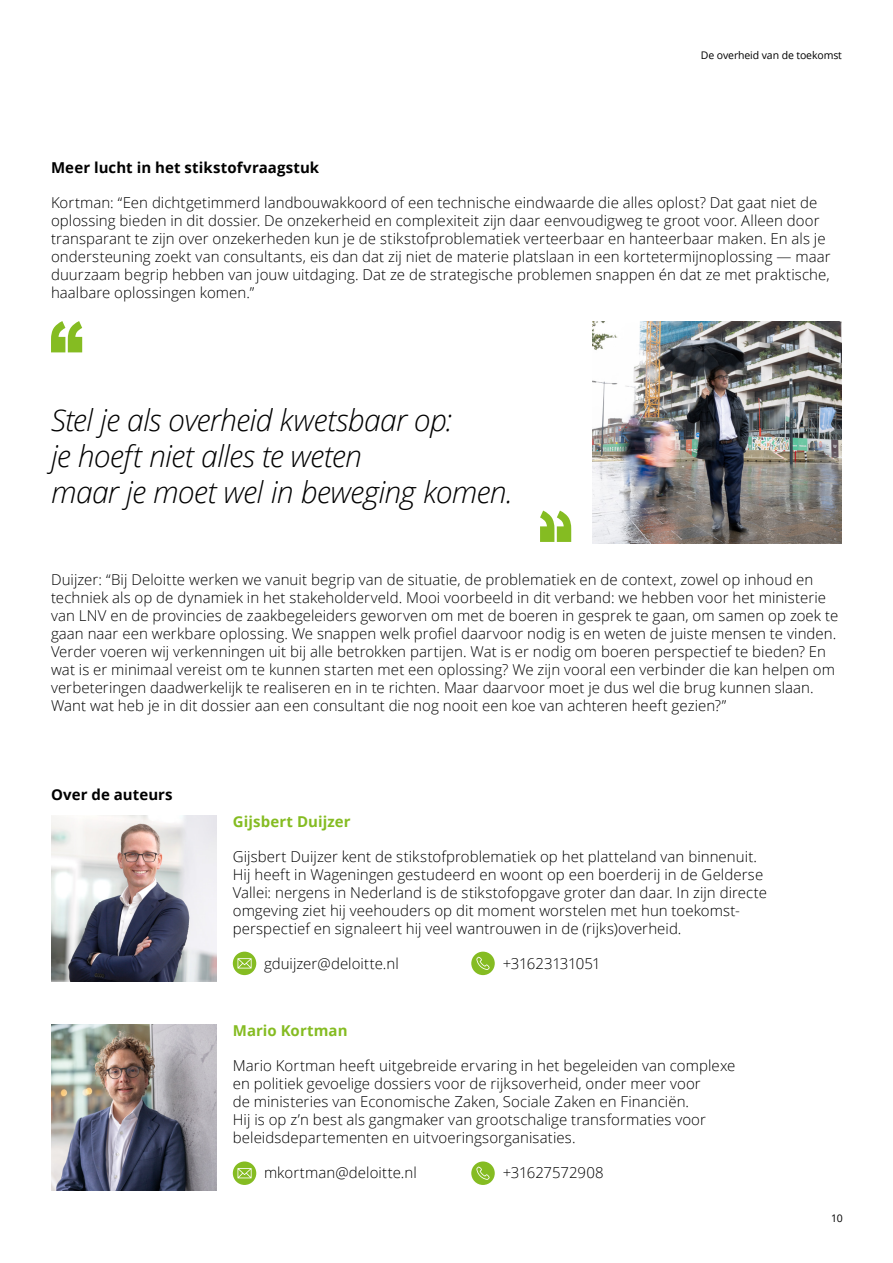
<style>
.page{position:relative;width:893px;height:1263px;background:#fff}
.page>*{position:absolute;margin:0;border:0;box-sizing:border-box;transform-origin:0 0}
.t1{font:italic 300 30px/36px "Open Sans";letter-spacing:-.02em;color:#000}
.t2{font:300 15px/18px "Open Sans";letter-spacing:.005em;color:#000}
.t3{font:700 15px "Open Sans";letter-spacing:.005em;color:#000}
.t4{font:700 15px "Open Sans";letter-spacing:.005em;color:#85bc22}
.t5{font:300 15px "Open Sans";letter-spacing:-.02em;color:#000}
.t6{font:10.5px "Open Sans";letter-spacing:-.01em;color:#000}
</style>
<div class="page">
<img style="left:592px;top:321px;width:250px;height:223px">
<svg style="left:51px;top:321px;width:31px;height:31px"></svg>
<svg style="left:540px;top:511px;width:31px;height:31px"></svg>
<svg style="left:233px;top:952px;width:23px;height:23px"></svg>
<svg style="left:233px;top:1161px;width:23px;height:24px"></svg>
<svg style="left:471px;top:952px;width:24px;height:23px"></svg>
<svg style="left:471px;top:1161px;width:24px;height:24px"></svg>
<img style="left:51px;top:815px;width:166px;height:166px">
<img style="left:51px;top:1025px;width:166px;height:166px">
<p class="t6" style="left:701px;top:48px;width:143px">De overheid van de toekomst</p>
<p class="t3" style="left:51px;top:157px;width:270px">Meer lucht in het stikstofvraagstuk</p>
<p class="t2" style="left:51px;top:193px;width:781px">Kortman: “Een dichtgetimmerd landbouwakkoord of een technische eindwaarde die alles oplost? Dat gaat niet de oplossing bieden in dit dossier. De onzekerheid en complexiteit zijn daar eenvoudigweg te groot voor. Alleen door transparant te zijn over onzekerheden kun je de stikstofproblematiek verteerbaar en hanteerbaar maken. En als je ondersteuning zoekt van consultants, eis dan dat zij niet de materie platslaan in een kortetermijnoplossing — maar duurzaam begrip hebben van jouw uitdaging. Dat ze de strategische problemen snappen én dat ze met praktische, haalbare oplossingen komen.”</p>
<h1 class="t1" style="left:51px;top:401px;width:463px">Stel je als overheid kwetsbaar op:<br>je hoeft niet alles te weten<br>maar je moet wel in beweging komen.</h1>
<p class="t2" style="left:51px;top:570px;width:789px">Duijzer: “Bij Deloitte werken we vanuit begrip van de situatie, de problematiek en de context, zowel op inhoud en techniek als op de dynamiek in het stakeholderveld. Mooi voorbeeld in dit verband: we hebben voor het ministerie van LNV en de provincies de zaakbegeleiders geworven om met de boeren in gesprek te gaan, om samen op zoek te gaan naar een werkbare oplossing. We snappen welk profiel daarvoor nodig is en weten de juiste mensen te vinden.<br>Verder voeren wij verkenningen uit bij alle betrokken partijen. Wat is er nodig om boeren perspectief te bieden? En wat is er minimaal vereist om te kunnen starten met een oplossing? We zijn vooral een verbinder die kan helpen om verbeteringen daadwerkelijk te realiseren en in te richten. Maar daarvoor moet je dus wel die brug kunnen slaan.<br>Want wat heb je in dit dossier aan een consultant die nog nooit een koe van achteren heeft gezien?”</p>
<p class="t3" style="left:51px;top:784px;width:123px">Over de auteurs</p>
<p class="t4" style="left:233px;top:811px;width:119px">Gijsbert Duijzer</p>
<p class="t2" style="left:233px;top:847px;width:536px">Gijsbert Duijzer kent de stikstofproblematiek op het platteland van binnenuit.<br>Hij heeft in Wageningen gestudeerd en woont op een boerderij in de Gelderse Vallei: nergens in Nederland is de stikstofopgave groter dan daar. In zijn directe omgeving ziet hij veehouders op dit moment worstelen met hun toekomst&shy;perspectief en signaleert hij veel wantrouwen in de (rijks)overheid.</p>
<p class="t2" style="left:264px;top:954px;width:136px">gduijzer@deloitte.nl</p>
<p class="t5" style="left:503px;top:953px;width:99px">+31623131051</p>
<p class="t4" style="left:233px;top:1020px;width:116px">Mario Kortman</p>
<p class="t2" style="left:233px;top:1056px;width:504px">Mario Kortman heeft uitgebreide ervaring in het begeleiden van complexe en politiek gevoelige dossiers voor de rijksoverheid, onder meer voor<br>de ministeries van Economische Zaken, Sociale Zaken en Financiën.<br>Hij is op z’n best als gangmaker van grootschalige transformaties voor beleidsdepartementen en uitvoeringsorganisaties.</p>
<p class="t2" style="left:264px;top:1163px;width:154px">mkortman@deloitte.nl</p>
<p class="t2" style="left:503px;top:1163px;width:102px">+31627572908</p>
<p class="t6" style="left:831px;top:1210px;width:13px">10</p>
</div>
